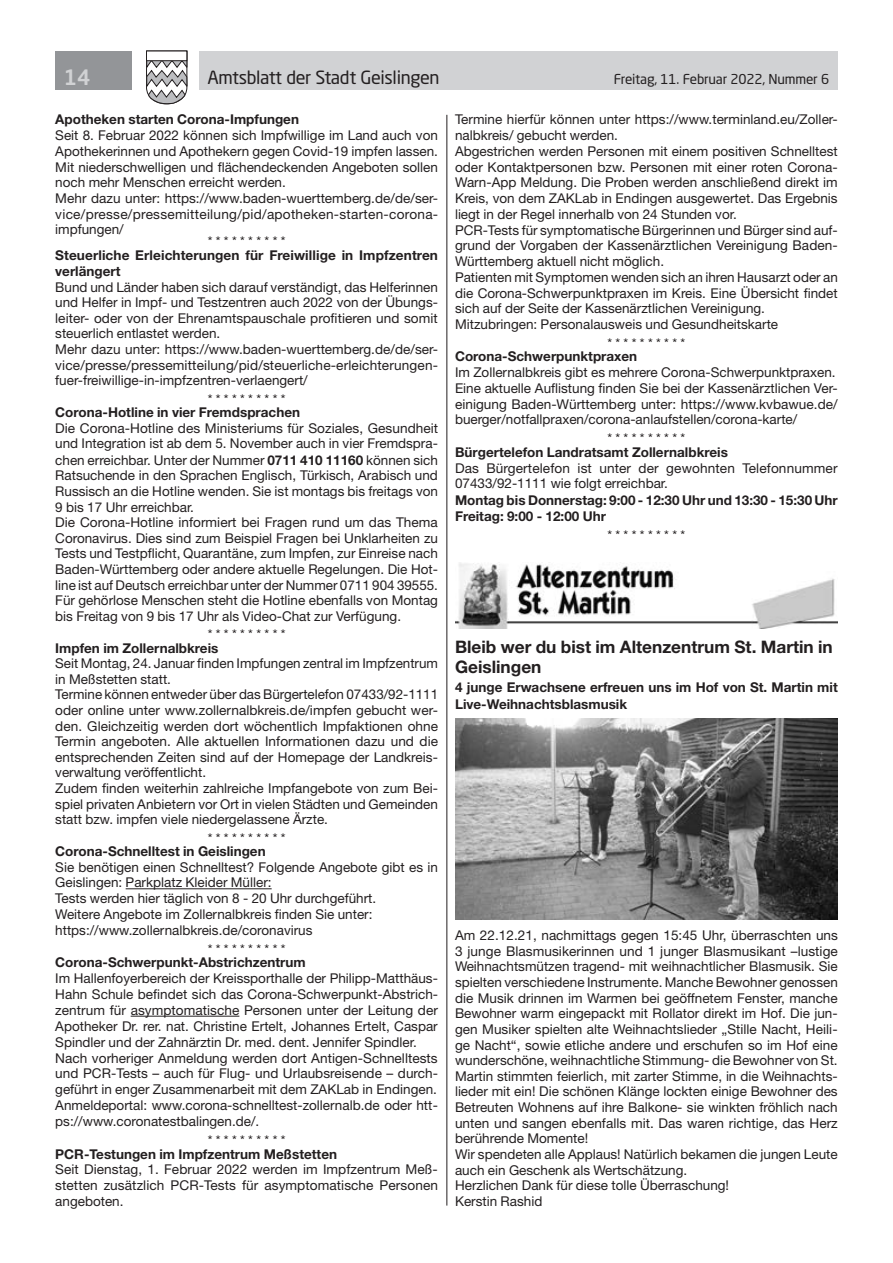
<style>
.page{position:relative;width:893px;height:1263px;background:#fff}
.page>*{position:absolute;margin:0;border:0;box-sizing:border-box;transform-origin:0 0}
.t1{font:500 21px "Neo Sans Std";color:#d1d2d4}
.t2{font:18px "Neo Sans Std";letter-spacing:-.02em;color:#231f20}
.t3{font:700 17.25px/20.5px "Helvetica Neue LT Std";color:#231f20}
.t4{font:13.5px/15.6px "Helvetica Neue LT Std";color:#231f20}
.t5{font:700 13.5px/16.5px "Helvetica Neue LT Std";color:#231f20}
.t6{font:13.5px "Neo Sans Std";letter-spacing:-.015em;color:#231f20}
.s1{font-weight:700}
</style>
<div class="page">
<div style="left:199px;top:51px;width:639px;height:38px;background:#d1d2d4"></div>
<div style="left:55px;top:51px;width:77px;height:38px;background:#939598"></div>
<svg style="left:146px;top:50px;width:42px;height:55px"></svg>
<div style="left:146px;top:51px;width:41px;height:10px;background:#fff;border:1px solid #231f20"></div>
<hr style="left:446px;top:115px;width:1px;height:1090px;background:#231f20">
<hr style="left:126px;top:888px;width:146px;height:1px;background:#231f20">
<hr style="left:131px;top:1016px;width:108px;height:1px;background:#231f20">
<img style="left:455px;top:562px;width:383px;height:66px">
<img style="left:455px;top:718px;width:383px;height:202px">
<h1 class="t1" style="left:64px;top:64px;width:28px">14</h1>
<h2 class="t2" style="left:207px;top:66px;width:234px">Amtsblatt der Stadt Geislingen</h2>
<p class="t6" style="left:614px;top:71px;width:217px">Freitag, 11. Februar 2022, Nummer 6</p>
<p class="t5" style="left:55px;top:111px;width:245px">Apotheken starten Corona-Impfungen</p>
<p class="t4" style="left:55px;top:127px;width:384px">Seit 8. Februar 2022 können sich Impfwillige im Land auch von Apothekerinnen und Apothekern gegen Covid-19 impfen lassen.<br>Mit niederschwelligen und flächendeckenden Angeboten sollen noch mehr Menschen erreicht werden.<br>Mehr dazu unter: https://www.baden-wuerttemberg.de/de/ser&shy;vice/presse/pressemitteilung/pid/apotheken-starten-corona&shy;impfungen/</p>
<p class="t4" style="left:208px;top:233px;width:79px">* * * * * * * * * *</p>
<p class="t5" style="left:55px;top:246px;width:384px">Steuerliche Erleichterungen für Freiwillige in Impfzentren verlängert</p>
<p class="t4" style="left:55px;top:279px;width:384px">Bund und Länder haben sich darauf verständigt, das Helferinnen und Helfer in Impf- und Testzentren auch 2022 von der Übungs&shy;leiter- oder von der Ehrenamtspauschale profitieren und somit steuerlich entlastet werden.<br>Mehr dazu unter: https://www.baden-wuerttemberg.de/de/ser&shy;vice/presse/pressemitteilung/pid/steuerliche-erleichterungen&shy;fuer-freiwillige-in-impfzentren-verlaengert/</p>
<p class="t4" style="left:208px;top:391px;width:79px">* * * * * * * * * *</p>
<p class="t5" style="left:55px;top:404px;width:246px">Corona-Hotline in vier Fremdsprachen</p>
<p class="t4" style="left:55px;top:420px;width:384px">Die Corona-Hotline des Ministeriums für Soziales, Gesundheit und Integration ist ab dem 5. November auch in vier Fremdspra&shy;chen erreichbar. Unter der Nummer <span class="s1">0711 410 11160</span> können sich Ratsuchende in den Sprachen Englisch, Türkisch, Arabisch und Russisch an die Hotline wenden. Sie ist montags bis freitags von 9 bis 17 Uhr erreichbar.<br>Die Corona-Hotline informiert bei Fragen rund um das Thema Coronavirus. Dies sind zum Beispiel Fragen bei Unklarheiten zu Tests und Testpflicht, Quarantäne, zum Impfen, zur Einreise nach Baden-Württemberg oder andere aktuelle Regelungen. Die Hot&shy;line ist auf Deutsch erreichbar unter der Nummer 0711 904 39555.<br>Für gehörlose Menschen steht die Hotline ebenfalls von Montag bis Freitag von 9 bis 17 Uhr als Video-Chat zur Verfügung.</p>
<p class="t4" style="left:208px;top:626px;width:79px">* * * * * * * * * *</p>
<p class="t5" style="left:55px;top:639px;width:165px">Impfen im Zollernalbkreis</p>
<p class="t4" style="left:55px;top:655px;width:384px">Seit Montag, 24. Januar finden Impfungen zentral im Impfzentrum in Meßstetten statt.<br>Termine können entweder über das Bürgertelefon 07433/92-1111 oder online unter www.zollernalbkreis.de/impfen gebucht wer&shy;den. Gleichzeitig werden dort wöchentlich Impfaktionen ohne Termin angeboten. Alle aktuellen Informationen dazu und die entsprechenden Zeiten sind auf der Homepage der Landkreis&shy;verwaltung veröffentlicht.<br>Zudem finden weiterhin zahlreiche Impfangebote von zum Bei&shy;spiel privaten Anbietern vor Ort in vielen Städten und Gemeinden statt bzw. impfen viele niedergelassene Ärzte.</p>
<p class="t4" style="left:208px;top:830px;width:79px">* * * * * * * * * *</p>
<p class="t5" style="left:55px;top:843px;width:212px">Corona-Schnelltest in Geislingen</p>
<p class="t4" style="left:55px;top:859px;width:384px">Sie benötigen einen Schnelltest? Folgende Angebote gibt es in Geislingen: Parkplatz Kleider Müller:<br>Tests werden hier täglich von 8 - 20 Uhr durchgeführt.<br>Weitere Angebote im Zollernalbkreis finden Sie unter: https://www.zollernalbkreis.de/coronavirus</p>
<p class="t4" style="left:208px;top:941px;width:79px">* * * * * * * * * *</p>
<p class="t5" style="left:55px;top:954px;width:252px">Corona-Schwerpunkt-Abstrichzentrum</p>
<p class="t4" style="left:55px;top:970px;width:384px">Im Hallenfoyerbereich der Kreissporthalle der Philipp-Matthäus-Hahn Schule befindet sich das Corona-Schwerpunkt-Abstrich&shy;zentrum für asymptomatische Personen unter der Leitung der Apotheker Dr. rer. nat. Christine Ertelt, Johannes Ertelt, Caspar Spindler und der Zahnärztin Dr. med. dent. Jennifer Spindler.<br>Nach vorheriger Anmeldung werden dort Antigen-Schnelltests und PCR-Tests – auch für Flug- und Urlaubsreisende – durch&shy;geführt in enger Zusammenarbeit mit dem ZAKLab in Endingen.<br>Anmeldeportal: www.corona-schnelltest-zollernalb.de oder htt&shy;ps://www.coronatestbalingen.de/.</p>
<p class="t4" style="left:208px;top:1132px;width:79px">* * * * * * * * * *</p>
<p class="t5" style="left:55px;top:1145px;width:283px">PCR-Testungen im Impfzentrum Meßstetten</p>
<p class="t4" style="left:55px;top:1161px;width:384px;text-align:justify">Seit Dienstag, 1. Februar 2022 werden im Impfzentrum Meß&shy;stetten zusätzlich PCR-Tests für asymptomatische Personen angeboten.</p>
<p class="t4" style="left:455px;top:112px;width:384px">Termine hierfür können unter https://www.terminland.eu/Zoller&shy;nalbkreis/ gebucht werden.<br>Abgestrichen werden Personen mit einem positiven Schnelltest oder Kontaktpersonen bzw. Personen mit einer roten Corona-Warn-App Meldung. Die Proben werden anschließend direkt im Kreis, von dem ZAKLab in Endingen ausgewertet. Das Ergebnis liegt in der Regel innerhalb von 24 Stunden vor.<br>PCR-Tests für symptomatische Bürgerinnen und Bürger sind auf&shy;grund der Vorgaben der Kassenärztlichen Vereinigung Baden-Württemberg aktuell nicht möglich.<br>Patienten mit Symptomen wenden sich an ihren Hausarzt oder an die Corona-Schwerpunktpraxen im Kreis. Eine Übersicht findet sich auf der Seite der Kassenärztlichen Vereinigung.<br>Mitzubringen: Personalausweis und Gesundheitskarte</p>
<p class="t4" style="left:607px;top:335px;width:79px">* * * * * * * * * *</p>
<p class="t5" style="left:455px;top:348px;width:184px">Corona-Schwerpunktpraxen</p>
<p class="t4" style="left:455px;top:364px;width:384px">Im Zollernalbkreis gibt es mehrere Corona-Schwerpunktpraxen.<br>Eine aktuelle Auflistung finden Sie bei der Kassenärztlichen Ver&shy;einigung Baden-Württemberg unter: https://www.kvbawue.de/ buerger/notfallpraxen/corona-anlaufstellen/corona-karte/</p>
<p class="t4" style="left:607px;top:430px;width:79px">* * * * * * * * * *</p>
<p class="t5" style="left:455px;top:443px;width:274px">Bürgertelefon Landratsamt Zollernalbkreis</p>
<p class="t4" style="left:455px;top:460px;width:384px">Das Bürgertelefon ist unter der gewohnten Telefonnummer<br>07433/92-1111 wie folgt erreichbar.</p>
<p class="t5" style="left:455px;top:491px;width:384px">Montag bis Donnerstag: 9:00 - 12:30 Uhr und 13:30 - 15:30 Uhr<br>Freitag: 9:00 - 12:00 Uhr</p>
<p class="t4" style="left:607px;top:527px;width:79px">* * * * * * * * * *</p>
<p class="t3" style="left:455px;top:636px;width:379px">Bleib wer du bist im Altenzentrum St. Martin in<br>Geislingen</p>
<p class="t5" style="left:455px;top:679px;width:384px">4 junge Erwachsene erfreuen uns im Hof von St. Martin mit<br>Live-Weihnachtsblasmusik</p>
<p class="t4" style="left:455px;top:927px;width:384px">Am 22.12.21, nachmittags gegen 15:45 Uhr, überraschten uns 3 junge Blasmusikerinnen und 1 junger Blasmusikant –lustige Weihnachtsmützen tragend- mit weihnachtlicher Blasmusik. Sie spielten verschiedene Instrumente. Manche Bewohner genossen die Musik drinnen im Warmen bei geöffnetem Fenster, manche Bewohner warm eingepackt mit Rollator direkt im Hof. Die jun&shy;gen Musiker spielten alte Weihnachtslieder „Stille Nacht, Heili&shy;ge Nacht“, sowie etliche andere und erschufen so im Hof eine wunderschöne, weihnachtliche Stimmung- die Bewohner von St.<br>Martin stimmten feierlich, mit zarter Stimme, in die Weihnachts&shy;lieder mit ein! Die schönen Klänge lockten einige Bewohner des Betreuten Wohnens auf ihre Balkone- sie winkten fröhlich nach unten und sangen ebenfalls mit. Das waren richtige, das Herz berührende Momente!<br>Wir spendeten alle Applaus! Natürlich bekamen die jungen Leute auch ein Geschenk als Wertschätzung.<br>Herzlichen Dank für diese tolle Überraschung!<br>Kerstin Rashid</p>
</div>
